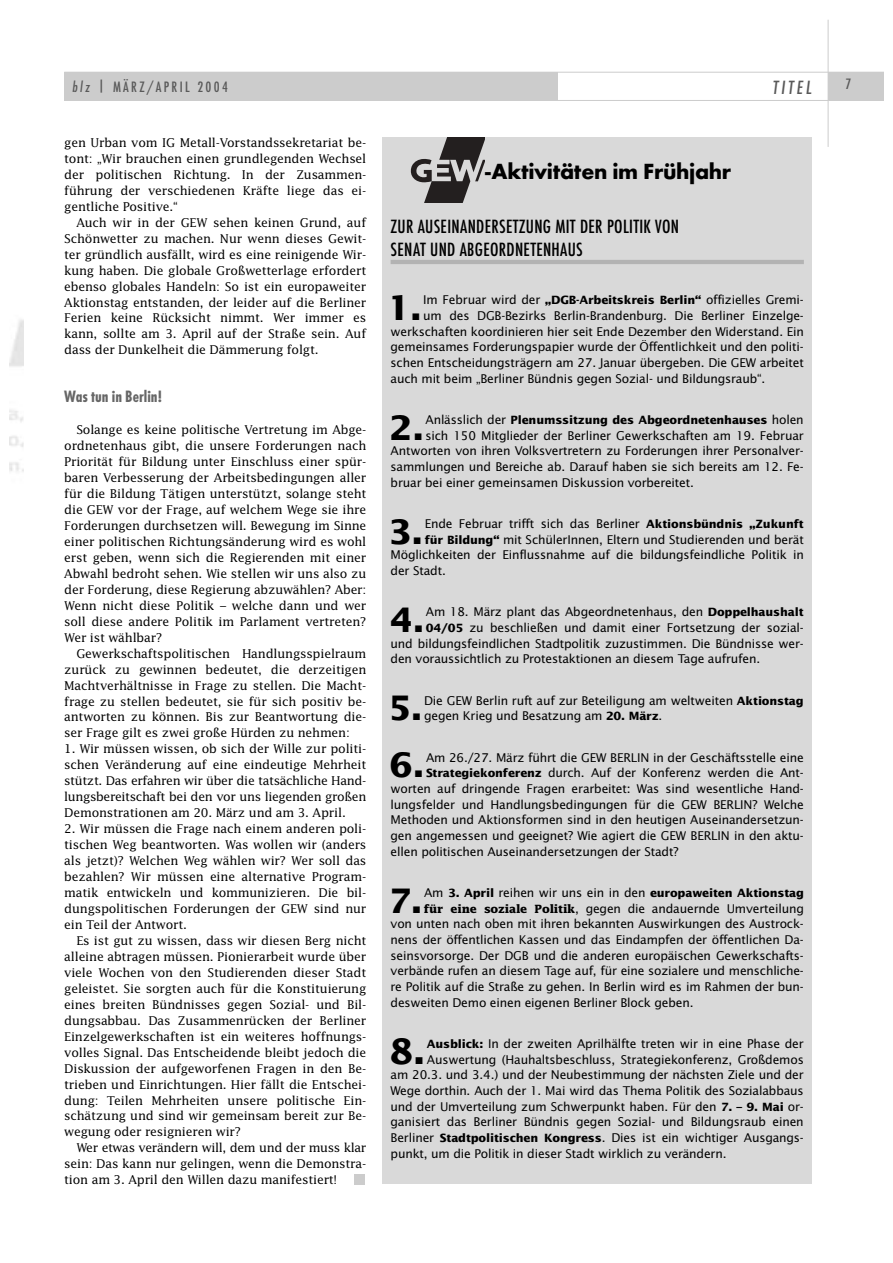
<style>
.page{position:relative;width:893px;height:1263px;background:#fff}
.page>*{position:absolute;margin:0;border:0;box-sizing:border-box;transform-origin:0 0}
.t1{font:700 35.1px "Lucida Sans";color:#000}
.t2{font:700 33.75px "Lucida Sans";color:#000}
.t3{font:700 22.8px "Futura T";letter-spacing:-.015em;color:#000}
.t4{font:500 condensed 19.95px/22.8px "Futura T";letter-spacing:.015em;color:#000}
.t5{font:italic 500 condensed 19.95px "Futura T";letter-spacing:.15em;color:#595959}
.t6{font:700 condensed 17.1px "Futura T";color:#666}
.t7{font:500 condensed 15.6px "Futura T";letter-spacing:.15em;color:#595959}
.t8{font:12.15px/15.9px "Lucida";letter-spacing:-.015em;color:#000;text-align:justify}
.t9{font:12.15px/15.6px "Lucida Sans";letter-spacing:-.015em;color:#000;text-align:justify}
.t10{font:700 11.4px "Lucida Sans";letter-spacing:-.015em;color:#000}
.s1{font-style:italic}
.s2{font-weight:700;font-size:11.4px}
.s3{font-weight:400;font-size:12.15px}
.s4{font-family:"Lucida";font-weight:700;font-size:11.4px}
</style>
<div class="page">
<img style="left:10px;top:319px;width:13px;height:153px">
<hr style="left:64px;top:100px;width:820px;height:1px;background:#ccc">
<hr style="left:64px;top:72px;width:820px;height:1px;background:#ccc">
<div style="left:828px;top:72px;width:56px;height:28px;background:#ccc"></div>
<hr style="left:827px;top:20px;width:1px;height:127px;background:#ccc">
<div style="left:64px;top:72px;width:493px;height:28px;background:#ccc"></div>
<div style="left:355px;top:1174px;width:10px;height:10px;background:#ccc"></div>
<div style="left:382px;top:138px;width:430px;height:1046px;background:#d9d9d9"></div>
<hr style="left:390px;top:260px;width:413px;height:4px;background:#b3b3b3">
<svg style="left:410px;top:138px;width:75px;height:64px"></svg>
<p class="t7" style="left:73px;top:80px;width:157px"><span class="s1">blz</span> | MÄRZ/APRIL 2004</p>
<h3 class="t5" style="left:772px;top:79px;width:41px">TITEL</h3>
<p class="t7" style="left:845px;top:77px;width:7px">7</p>
<p class="t8" style="left:64px;top:136px;width:303px">gen Urban vom IG Metall-Vorstandssekretariat be&shy;tont: „Wir brauchen einen grundlegenden Wechsel der politischen Richtung. In der Zusammen&shy;führung der verschiedenen Kräfte liege das ei&shy;gentliche Positive.“</p>
<p class="t8" style="left:64px;top:215px;width:303px;text-indent:12px">Auch wir in der GEW sehen keinen Grund, auf Schönwetter zu machen. Nur wenn dieses Gewit&shy;ter gründlich ausfällt, wird es eine reinigende Wir&shy;kung haben. Die globale Großwetterlage erfordert ebenso globales Handeln: So ist ein europaweiter Aktionstag entstanden, der leider auf die Berliner Ferien keine Rücksicht nimmt. Wer immer es kann, sollte am 3. April auf der Straße sein. Auf dass der Dunkelheit die Dämmerung folgt.</p>
<h3 class="t6" style="left:64px;top:390px;width:100px">Was tun in Berlin!</h3>
<p class="t8" style="left:64px;top:423px;width:303px;text-indent:12px">Solange es keine politische Vertretung im Abge&shy;ordnetenhaus gibt, die unsere Forderungen nach Priorität für Bildung unter Einschluss einer spür&shy;baren Verbesserung der Arbeitsbedingungen aller für die Bildung Tätigen unterstützt, solange steht die GEW vor der Frage, auf welchem Wege sie ihre Forderungen durchsetzen will. Bewegung im Sinne einer politischen Richtungsänderung wird es wohl erst geben, wenn sich die Regierenden mit einer Abwahl bedroht sehen. Wie stellen wir uns also zu der Forderung, diese Regierung abzuwählen? Aber:<br>Wenn nicht diese Politik – welche dann und wer soll diese andere Politik im Parlament vertreten?<br>Wer ist wählbar?</p>
<p class="t8" style="left:64px;top:646px;width:303px;text-indent:12px">Gewerkschaftspolitischen Handlungsspielraum zurück zu gewinnen bedeutet, die derzeitigen Machtverhältnisse in Frage zu stellen. Die Macht&shy;frage zu stellen bedeutet, sie für sich positiv be&shy;antworten zu können. Bis zur Beantwortung die&shy;ser Frage gilt es zwei große Hürden zu nehmen:</p>
<p class="t8" style="left:64px;top:742px;width:303px">1. Wir müssen wissen, ob sich der Wille zur politi&shy;schen Veränderung auf eine eindeutige Mehrheit stützt. Das erfahren wir über die tatsächliche Hand&shy;lungsbereitschaft bei den vor uns liegenden großen Demonstrationen am 20. März und am 3. April.</p>
<p class="t8" style="left:64px;top:822px;width:303px">2. Wir müssen die Frage nach einem anderen poli&shy;tischen Weg beantworten. Was wollen wir (anders als jetzt)? Welchen Weg wählen wir? Wer soll das bezahlen? Wir müssen eine alternative Program&shy;matik entwickeln und kommunizieren. Die bil&shy;dungspolitischen Forderungen der GEW sind nur ein Teil der Antwort.</p>
<p class="t8" style="left:64px;top:934px;width:303px;text-indent:12px">Es ist gut zu wissen, dass wir diesen Berg nicht alleine abtragen müssen. Pionierarbeit wurde über viele Wochen von den Studierenden dieser Stadt geleistet. Sie sorgten auch für die Konstituierung eines breiten Bündnisses gegen Sozial- und Bil&shy;dungsabbau. Das Zusammenrücken der Berliner Einzelgewerkschaften ist ein weiteres hoffnungs&shy;volles Signal. Das Entscheidende bleibt jedoch die Diskussion der aufgeworfenen Fragen in den Be&shy;trieben und Einrichtungen. Hier fällt die Entschei&shy;dung: Teilen Mehrheiten unsere politische Ein&shy;schätzung und sind wir gemeinsam bereit zur Be&shy;wegung oder resignieren wir?</p>
<p class="t8" style="left:64px;top:1141px;width:303px;text-indent:12px">Wer etwas verändern will, dem und der muss klar sein: Das kann nur gelingen, wenn die Demonstra&shy;tion am 3. April den Willen dazu manifestiert!</p>
<h3 class="t3" style="left:485px;top:162px;width:247px">-Aktivitäten im Frühjahr</h3>
<h3 class="t4" style="left:390px;top:216px;width:290px">ZUR AUSEINANDERSETZUNG MIT DER POLITIK VON<br>SENAT UND ABGEORDNETENHAUS</h3>
<h2 class="t2" style="left:387px;top:294px;width:36px">1.</h2>
<p class="t9" style="left:423px;top:293px;width:382px">Im Februar wird der <span class="s2">„DGB-Arbeitskreis Berlin“</span> offizielles Gremi-</p>
<p class="t9" style="left:423px;top:309px;width:382px">um des DGB-Bezirks Berlin-Brandenburg. Die Berliner Einzelge-</p>
<p class="t9" style="left:390px;top:324px;width:415px">werkschaften koordinieren hier seit Ende Dezember den Widerstand. Ein</p>
<p class="t9" style="left:390px;top:340px;width:415px">gemeinsames Forderungspapier wurde der Öffentlichkeit und den politi-</p>
<p class="t9" style="left:390px;top:356px;width:415px">schen Entscheidungsträgern am 27. Januar übergeben. Die GEW arbeitet</p>
<p class="t9" style="left:390px;top:371px;width:376px">auch mit beim „Berliner Bündnis gegen Sozial- und Bildungsraub“.</p>
<h2 class="t2" style="left:389px;top:414px;width:36px">2.</h2>
<p class="t10" style="left:425px;top:415px;width:380px"><span class="s3">Anlässlich der</span> Plenumssitzung des Abgeordnetenhauses <span class="s3">holen</span></p>
<p class="t9" style="left:390px;top:428px;width:414px;text-indent:35px">sich 150 Mitglieder der Berliner Gewerkschaften am 19. Februar Antworten von ihren Volksvertretern zu Forderungen ihrer Personalver&shy;sammlungen und Bereiche ab. Darauf haben sie sich bereits am 12. Fe&shy;bruar bei einer gemeinsamen Diskussion vorbereitet.</p>
<h2 class="t2" style="left:388px;top:518px;width:36px">3.</h2>
<p class="t9" style="left:425px;top:517px;width:380px">Ende Februar trifft sich das Berliner <span class="s2">Aktionsbündnis „Zukunft</span></p>
<p class="t9" style="left:425px;top:532px;width:380px"><span class="s2">für Bildung“</span> mit SchülerInnen, Eltern und Studierenden und berät</p>
<p class="t9" style="left:390px;top:548px;width:415px">Möglichkeiten der Einflussnahme auf die bildungsfeindliche Politik in</p>
<p class="t9" style="left:390px;top:564px;width:57px">der Stadt.</p>
<h2 class="t2" style="left:389px;top:606px;width:36px">4.</h2>
<p class="t9" style="left:426px;top:605px;width:379px">Am 18. März plant das Abgeordnetenhaus, den <span class="s2">Doppelhaushalt</span></p>
<p class="t9" style="left:426px;top:621px;width:379px"><span class="s2">04/05</span> zu beschließen und damit einer Fortsetzung der sozial-</p>
<p class="t9" style="left:390px;top:636px;width:415px">und bildungsfeindlichen Stadtpolitik zuzustimmen. Die Bündnisse wer-</p>
<p class="t9" style="left:390px;top:652px;width:371px">den voraussichtlich zu Protestaktionen an diesem Tage aufrufen.</p>
<h2 class="t2" style="left:388px;top:694px;width:36px">5.</h2>
<p class="t9" style="left:424px;top:693px;width:381px">Die GEW Berlin ruft auf zur Beteiligung am weltweiten <span class="s2">Aktionstag </span>gegen Krieg und Besatzung am <span class="s2">20. März</span>.</p>
<h2 class="t2" style="left:390px;top:751px;width:36px">6.</h2>
<p class="t9" style="left:426px;top:750px;width:379px">Am 26./27. März führt die GEW BERLIN in der Geschäftsstelle eine</p>
<p class="t9" style="left:426px;top:766px;width:379px"><span class="s2">Strategiekonferenz</span> durch. Auf der Konferenz werden die Ant-</p>
<p class="t9" style="left:390px;top:782px;width:415px">worten auf dringende Fragen erarbeitet: Was sind wesentliche Hand-</p>
<p class="t9" style="left:390px;top:797px;width:415px">lungsfelder und Handlungsbedingungen für die GEW BERLIN? Welche</p>
<p class="t9" style="left:390px;top:813px;width:415px">Methoden und Aktionsformen sind in den heutigen Auseinandersetzun-</p>
<p class="t9" style="left:390px;top:829px;width:415px">gen angemessen und geeignet? Wie agiert die GEW BERLIN in den aktu-</p>
<p class="t9" style="left:390px;top:844px;width:289px">ellen politischen Auseinandersetzungen der Stadt?</p>
<h2 class="t2" style="left:388px;top:887px;width:36px">7.</h2>
<p class="t10" style="left:424px;top:888px;width:381px"><span class="s3">Am</span> 3. April <span class="s3">reihen wir uns ein in den</span> europaweiten Aktionstag</p>
<p class="t9" style="left:390px;top:901px;width:415px;text-indent:33px"><span class="s4">für eine soziale Politik</span>, gegen die andauernde Umverteilung von unten nach oben mit ihren bekannten Auswirkungen des Austrock&shy;nens der öffentlichen Kassen und das Eindampfen der öffentlichen Da&shy;seinsvorsorge. Der DGB und die anderen europäischen Gewerkschafts&shy;verbände rufen an diesem Tage auf, für eine sozialere und menschliche&shy;re Politik auf die Straße zu gehen. In Berlin wird es im Rahmen der bun&shy;desweiten Demo einen eigenen Berliner Block geben.</p>
<h1 class="t1" style="left:389px;top:1037px;width:37px">8.</h1>
<p class="t9" style="left:427px;top:1037px;width:378px"><span class="s2">Ausblick:</span> In der zweiten Aprilhälfte treten wir in eine Phase der</p>
<p class="t9" style="left:427px;top:1052px;width:378px">Auswertung (Hauhaltsbeschluss, Strategiekonferenz, Großdemos</p>
<p class="t9" style="left:390px;top:1068px;width:414px">am 20.3. und 3.4.) und der Neubestimmung der nächsten Ziele und der</p>
<p class="t9" style="left:390px;top:1084px;width:414px">Wege dorthin. Auch der 1. Mai wird das Thema Politik des Sozialabbaus</p>
<p class="t9" style="left:390px;top:1100px;width:415px">und der Umverteilung zum Schwerpunkt haben. Für den <span class="s2">7. – 9. Mai</span> or-</p>
<p class="t9" style="left:390px;top:1115px;width:414px">ganisiert das Berliner Bündnis gegen Sozial- und Bildungsraub einen</p>
<p class="t9" style="left:390px;top:1131px;width:415px">Berliner <span class="s2">Stadtpolitischen Kongress</span>. Dies ist ein wichtiger Ausgangs-</p>
<p class="t9" style="left:390px;top:1147px;width:337px">punkt, um die Politik in dieser Stadt wirklich zu verändern.</p>
</div>
